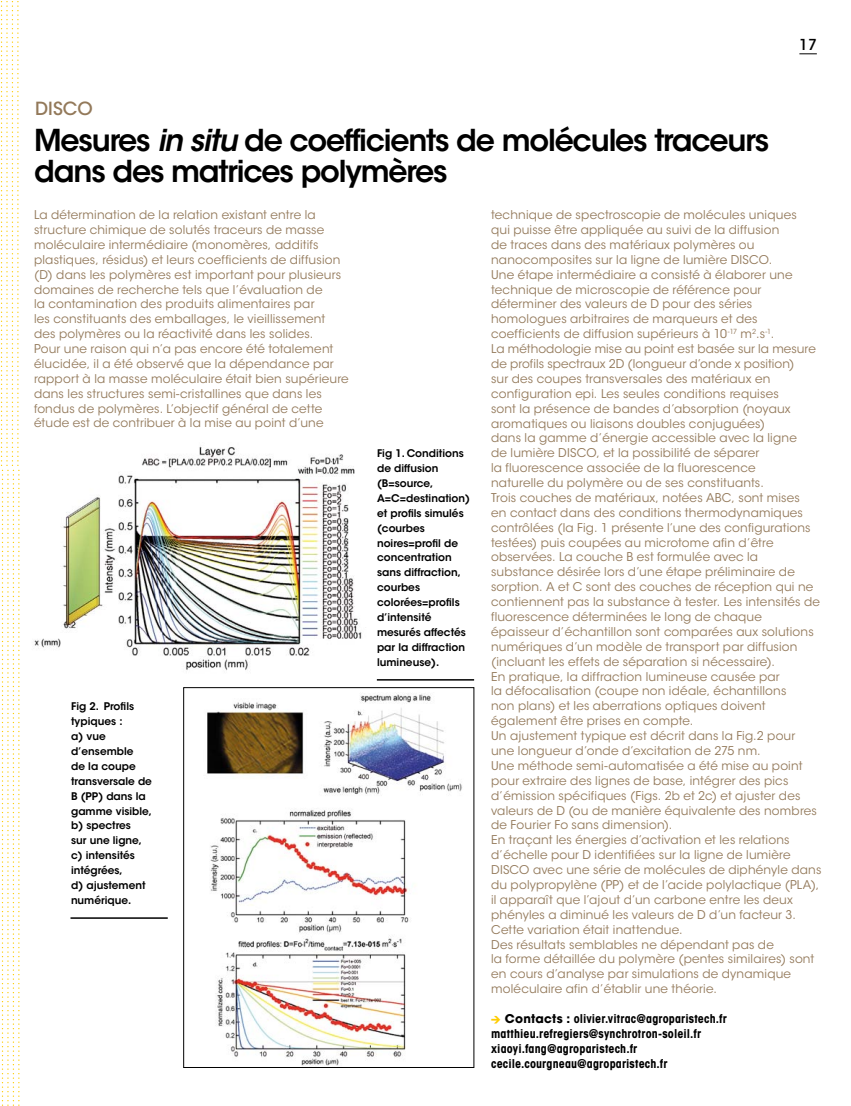
<style>
.page{position:relative;width:851px;height:1106px;background:#fff}
.page>*{position:absolute;margin:0;border:0;box-sizing:border-box;transform-origin:0 0}
.t1{font:600 30px/31.5px "ITC Avant Garde Std";letter-spacing:-.04em;color:#000}
.t2{font:500 18px "ITC Avant Garde Std";color:#93795a}
.t3{font:500 15px "ITC Avant Garde Std";color:#000}
.t4{font:12px/14.9px "ITC Avant Garde Std";letter-spacing:.015em;color:#93795a}
.t5{font:700 condensed 12px/14.9px "ITC Avant Garde Std";letter-spacing:.015em;color:#000}
.t6{font:600 10.5px/14.9px "ITC Avant Garde Std";color:#000}
.s1{font-style:italic}
.s2{font-family:"Mini Pics International";font-weight:400;font-stretch:normal;font-size:9px;color:#fecc00}
.s3{font-stretch:normal}
</style>
<div class="page">
<svg style="left:0;top:1px;width:20px;height:1104px"></svg>
<svg style="left:799px;top:54px;width:17px;height:1px"></svg>
<img style="left:207px;top:693px;width:255px;height:372px">
<div style="left:183px;top:687px;width:291px;height:380px;border:1px solid #000"></div>
<img style="left:34px;top:446px;width:343px;height:235px">
<hr style="left:377px;top:679px;width:97px;height:1px;background:#000">
<hr style="left:70px;top:917px;width:98px;height:1px;background:#000">
<h2 class="t2" style="left:35px;top:97px;width:59px">DiSCo</h2>
<h1 class="t1" style="left:34px;top:124px;width:736px">Mesures <span class="s1">in situ</span> de coefficients de molécules traceurs dans des matrices polymères</h1>
<p class="t3" style="left:799px;top:35px;width:19px">17</p>
<p class="t4" style="left:34px;top:207px;width:316px">La détermination de la relation existant entre la structure chimique de solutés traceurs de masse moléculaire intermédiaire (monomères, additifs plastiques, résidus) et leurs coefficients de diffusion (D) dans les polymères est important pour plusieurs domaines de recherche tels que l’évaluation de<br>la contamination des produits alimentaires par<br>les constituants des emballages, le vieillissement des polymères ou la réactivité dans les solides.<br>Pour une raison qui n’a pas encore été totalement élucidée, il a été observé que la dépendance par rapport à la masse moléculaire était bien supérieure dans les structures semi-cristallines que dans les fondus de polymères. L’objectif général de cette étude est de contribuer à la mise au point d’une</p>
<p class="t6" style="left:71px;top:699px;width:82px">Fig 2. Profils typiques :<br>a) vue d’ensemble<br>de la coupe transversale de<br>B (PP) dans la gamme visible, b) spectres<br>sur une ligne, c) intensités intégrées,<br>d) ajustement numérique.</p>
<p class="t6" style="left:377px;top:446px;width:94px">Fig 1. Conditions de diffusion (B=source,<br>A=C=destination) et profils simulés (courbes noires=profil de concentration sans diffraction, courbes colorées=profils d’intensité mesurés affectés par la diffraction lumineuse).</p>
<p class="t4" style="left:491px;top:207px;width:332px">technique de spectroscopie de molécules uniques<br>qui puisse être appliquée au suivi de la diffusion<br>de traces dans des matériaux polymères ou nanocomposites sur la ligne de lumière DISCO.<br>Une étape intermédiaire a consisté à élaborer une technique de microscopie de référence pour déterminer des valeurs de D pour des séries homologues arbitraires de marqueurs et des coefficients de diffusion supérieurs à 10<sup>-17</sup> m<sup>2</sup>.s<sup>-1</sup>.<br>La méthodologie mise au point est basée sur la mesure de profils spectraux 2D (longueur d’onde x position)<br>sur des coupes transversales des matériaux en configuration epi. Les seules conditions requises<br>sont la présence de bandes d’absorption (noyaux aromatiques ou liaisons doubles conjuguées)<br>dans la gamme d’énergie accessible avec la ligne<br>de lumière DISCO, et la possibilité de séparer<br>la fluorescence associée de la fluorescence<br>naturelle du polymère ou de ses constituants.<br>Trois couches de matériaux, notées ABC, sont mises<br>en contact dans des conditions thermodynamiques contrôlées (la Fig. 1 présente l’une des configurations testées) puis coupées au microtome afin d’être observées. La couche B est formulée avec la substance désirée lors d’une étape préliminaire de sorption. A et C sont des couches de réception qui ne contiennent pas la substance à tester. Les intensités de fluorescence déterminées le long de chaque épaisseur d’échantillon sont comparées aux solutions numériques d’un modèle de transport par diffusion (incluant les effets de séparation si nécessaire).<br>En pratique, la diffraction lumineuse causée par<br>la défocalisation (coupe non idéale, échantillons<br>non plans) et les aberrations optiques doivent également être prises en compte.<br>Un ajustement typique est décrit dans la Fig.2 pour une longueur d’onde d’excitation de 275 nm.<br>Une méthode semi-automatisée a été mise au point pour extraire des lignes de base, intégrer des pics d’émission spécifiques (Figs. 2b et 2c) et ajuster des valeurs de D (ou de manière équivalente des nombres de Fourier Fo sans dimension).<br>En traçant les énergies d’activation et les relations d’échelle pour D identifiées sur la ligne de lumière DISCO avec une série de molécules de diphényle dans du polypropylène (PP) et de l’acide polylactique (PLA), il apparaît que l’ajout d’un carbone entre les deux phényles a diminué les valeurs de D d’un facteur 3.<br>Cette variation était inattendue.<br>Des résultats semblables ne dépendant pas de<br>la forme détaillée du polymère (pentes similaires) sont en cours d’analyse par simulations de dynamique moléculaire afin d’établir une théorie.</p>
<p class="t5" style="left:491px;top:1011px;width:237px"><span class="s2">E</span> <span class="s3">contacts :</span> olivier.vitrac@agroparistech.fr matthieu.refregiers@synchrotron-soleil.fr xiaoyi.fang@agroparistech.fr cecile.courgneau@agroparistech.fr</p>
</div>
